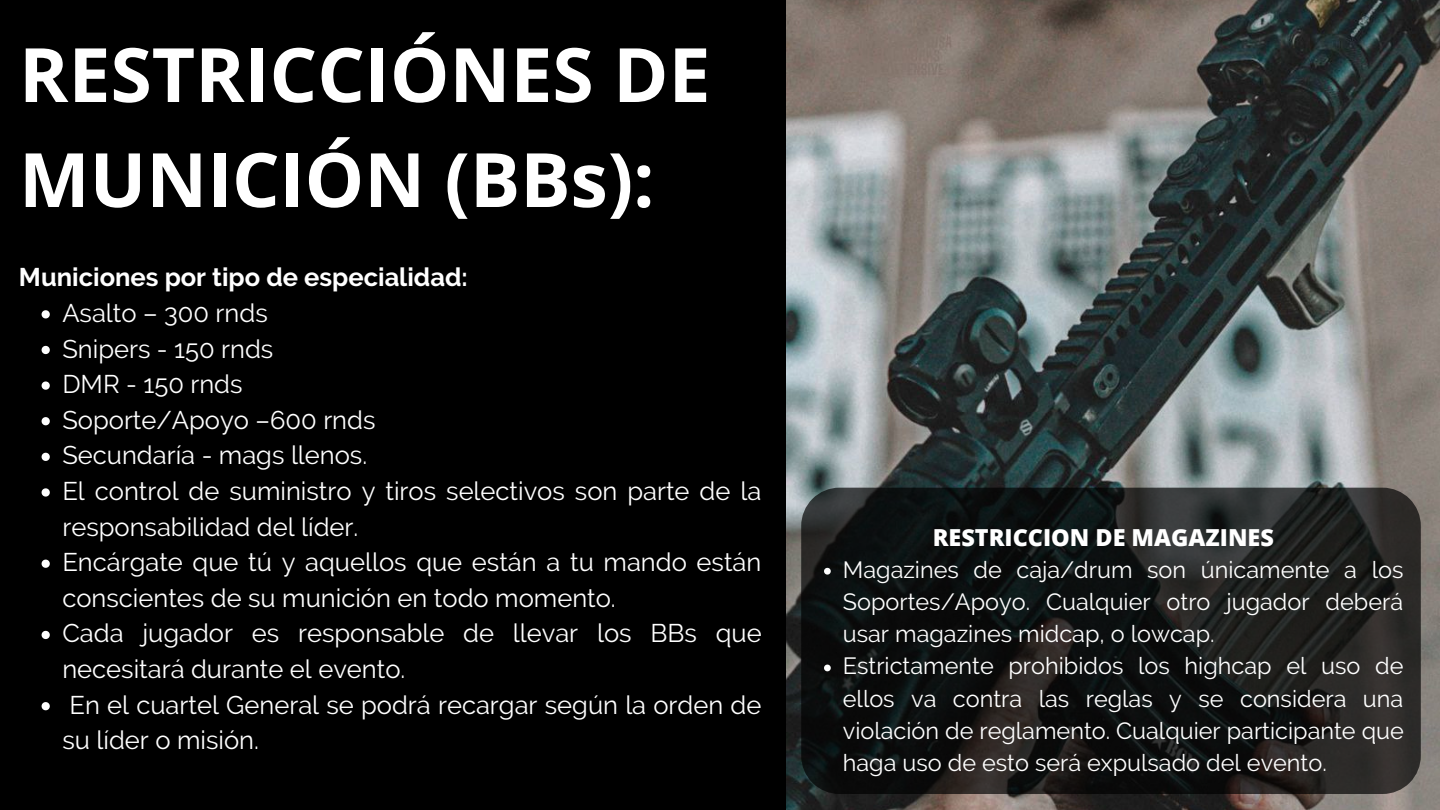
<style>
.page{position:relative;width:1440px;height:810px;background:#000}
.page>*{position:absolute;margin:0;border:0;box-sizing:border-box;transform-origin:0 0}
.t1{font:700 75px/105px "Open Sans";color:#fff}
.t2{font:25.5px/35.6px "Raleway";color:#fff}
.t3{font:700 25.5px "Raleway";color:#fff}
.t4{font:23.4px/32.2px "Raleway";color:#fff;text-align:justify}
.t5{font:800 23.4px "Open Sans";color:#fff}
</style>
<div class="page">
<img style="left:786px;top:0;width:654px;height:810px">
<svg style="left:801px;top:488px;width:620px;height:306px"></svg>
<svg style="left:42px;top:310px;width:8px;height:8px"></svg>
<svg style="left:42px;top:346px;width:8px;height:8px"></svg>
<svg style="left:42px;top:381px;width:8px;height:9px"></svg>
<svg style="left:42px;top:417px;width:8px;height:8px"></svg>
<svg style="left:42px;top:453px;width:8px;height:8px"></svg>
<svg style="left:42px;top:488px;width:8px;height:9px"></svg>
<svg style="left:42px;top:560px;width:8px;height:8px"></svg>
<svg style="left:42px;top:631px;width:8px;height:8px"></svg>
<svg style="left:42px;top:702px;width:8px;height:8px"></svg>
<svg style="left:824px;top:568px;width:7px;height:7px"></svg>
<svg style="left:824px;top:665px;width:7px;height:6px"></svg>
<p class="t1" style="left:19px;top:20px;width:693px">RESTRICCIÓNES DE<br>MUNICIÓN (BBs):</p>
<p class="t3" style="left:19px;top:262px;width:450px">Municiones por tipo de especialidad:</p>
<p class="t2" style="left:62px;top:295px;width:207px">Asalto – 300 rnds</p>
<p class="t2" style="left:62px;top:331px;width:212px">Snipers - 150 rnds</p>
<p class="t2" style="left:62px;top:366px;width:182px">DMR - 150 rnds</p>
<p class="t2" style="left:62px;top:402px;width:315px">Soporte/Apoyo –600 rnds</p>
<p class="t2" style="left:62px;top:438px;width:306px">Secundaría - mags llenos.</p>
<p class="t2" style="left:62px;top:473px;width:700px">El control de suministro y tiros selectivos son parte de la responsabilidad del líder.</p>
<p class="t2" style="left:62px;top:544px;width:700px">Encárgate que tú y aquellos que están a tu mando están conscientes de su munición en todo momento.</p>
<p class="t2" style="left:62px;top:616px;width:701px">Cada jugador es responsable de llevar los BBs que necesitará durante el evento.</p>
<p class="t2" style="left:62px;top:687px;width:701px">En el cuartel General se podrá recargar según la orden de su líder o misión.</p>
<p class="t5" style="left:933px;top:521px;width:343px">RESTRICCION DE MAGAZINES</p>
<p class="t4" style="left:843px;top:553px;width:562px">Magazines de caja/drum son únicamente a los Soportes/Apoyo. Cualquier otro jugador deberá usar magazines midcap, o lowcap.</p>
<p class="t4" style="left:843px;top:650px;width:562px">Estrictamente prohibidos los highcap el uso de ellos va contra las reglas y se considera una violación de reglamento. Cualquier participante que haga uso de esto será expulsado del evento.</p>
</div>
